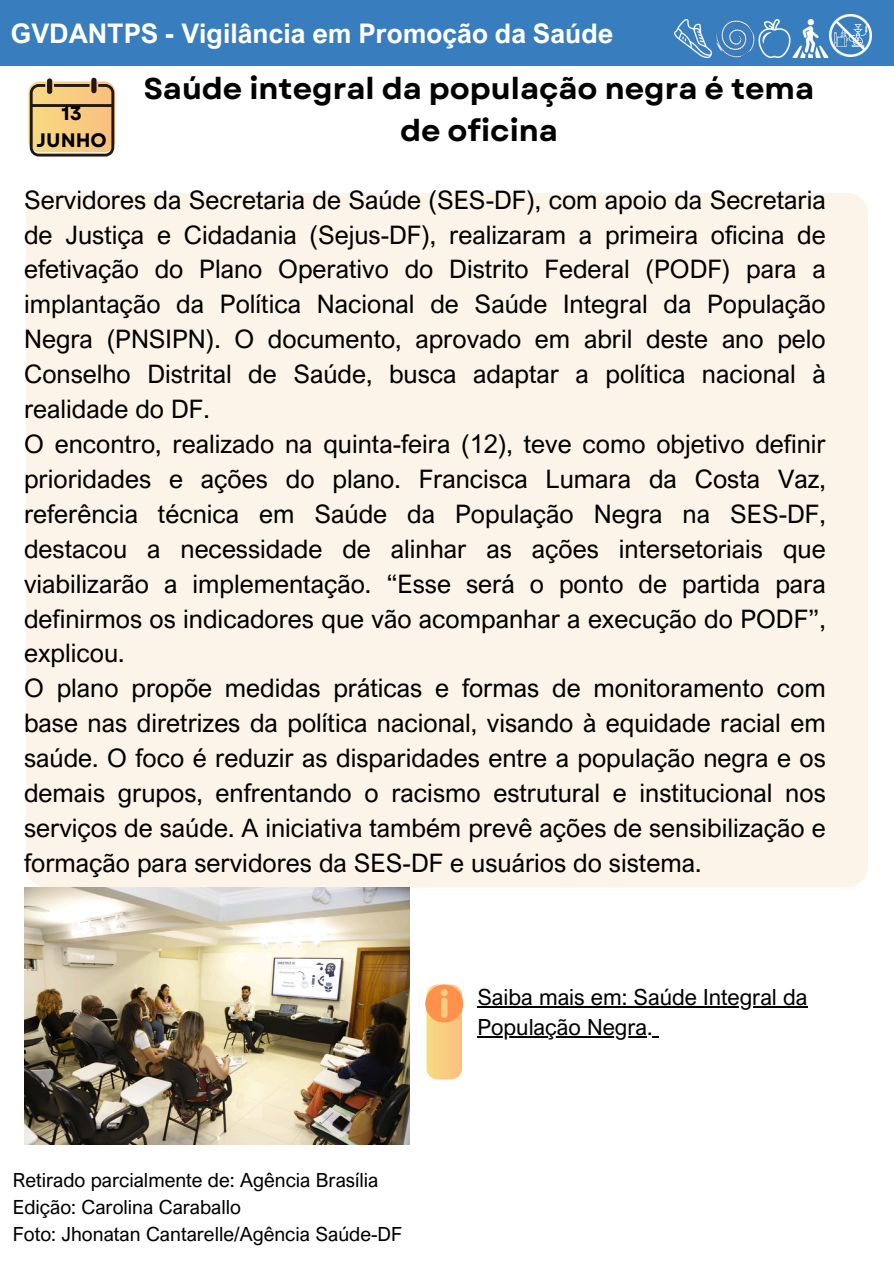
<style>
.page{position:relative;width:894px;height:1264px;background:#fff}
.page>*{position:absolute;margin:0;border:0;box-sizing:border-box;transform-origin:0 0}
.t1{font:700 30px/41.7px "Garet";color:#000;text-align:center}
.t2{font:700 27px "Arial Nova";color:#fff}
.t3{font:25.5px/35px "Arial Nova";color:#000}
.t4{font:22.2px/30.5px "Arial Nova";color:#000}
.t5{font:19.5px/27px "Arial Nova";color:#000}
.t6{font:700 19.5px/27px "Garet";color:#000;text-align:center}
</style>
<div class="page">
<div style="left:0;top:0;width:893px;height:66px;background:#387dbd"></div>
<img style="left:674px;top:19px;width:35px;height:38px">
<img style="left:759px;top:19px;width:32px;height:38px">
<img style="left:709px;top:20px;width:50px;height:38px">
<img style="left:792px;top:19px;width:37px;height:38px">
<img style="left:829px;top:15px;width:42px;height:42px">
<div style="left:26px;top:193px;width:841px;height:694px;background:#fcf4e8;border-radius:21px"></div>
<svg style="left:425px;top:984px;width:38px;height:95px;background:#fac17e"></svg>
<svg style="left:28px;top:81px;width:87px;height:75px;background:#d7b375"></svg>
<div style="left:47px;top:78px;width:5px;height:16px;background:#231815;border-radius:3px"></div>
<div style="left:91px;top:78px;width:5px;height:15px;background:#231815;border-radius:3px"></div>
<img style="left:24px;top:887px;width:385px;height:257px">
<hr style="left:477px;top:1005px;width:330px;height:2px;background:#000">
<hr style="left:477px;top:1036px;width:170px;height:1px;background:#000">
<p class="t2" style="left:11px;top:16px;width:603px">GVDANTPS - Vigilância em Promoção da Saúde</p>
<p class="t6" style="left:37px;top:100px;width:72px">13<br>JUNHO</p>
<p class="t1" style="left:144px;top:68px;width:671px">Saúde integral da população negra é tema de oficina</p>
<p class="t3" style="left:24px;top:181px;width:803px">Servidores da Secretaria de Saúde (SES-DF), com apoio da Secretaria de Justiça e Cidadania (Sejus-DF), realizaram a primeira oficina de efetivação do Plano Operativo do Distrito Federal (PODF) para a implantação da Política Nacional de Saúde Integral da População Negra (PNSIPN). O documento, aprovado em abril deste ano pelo Conselho Distrital de Saúde, busca adaptar a política nacional à realidade do DF.<br>O encontro, realizado na quinta-feira (12), teve como objetivo definir prioridades e ações do plano. Francisca Lumara da Costa Vaz, referência técnica em Saúde da População Negra na SES-DF, destacou a necessidade de alinhar as ações intersetoriais que viabilizarão a implementação. “Esse será o ponto de partida para definirmos os indicadores que vão acompanhar a execução do PODF”, explicou.<br>O plano propõe medidas práticas e formas de monitoramento com base nas diretrizes da política nacional, visando à equidade racial em saúde. O foco é reduzir as disparidades entre a população negra e os demais grupos, enfrentando o racismo estrutural e institucional nos serviços de saúde. A iniciativa também prevê ações de sensibilização e formação para servidores da SES-DF e usuários do sistema.</p>
<p class="t5" style="left:13px;top:1166px;width:391px">Retirado parcialmente de: Agência Brasília<br>Edição: Carolina Caraballo<br>Foto: Jhonatan Cantarelle/Agência Saúde-DF</p>
<p class="t4" style="left:477px;top:981px;width:331px">Saiba mais em: Saúde Integral da<br>População Negra.</p>
</div>
